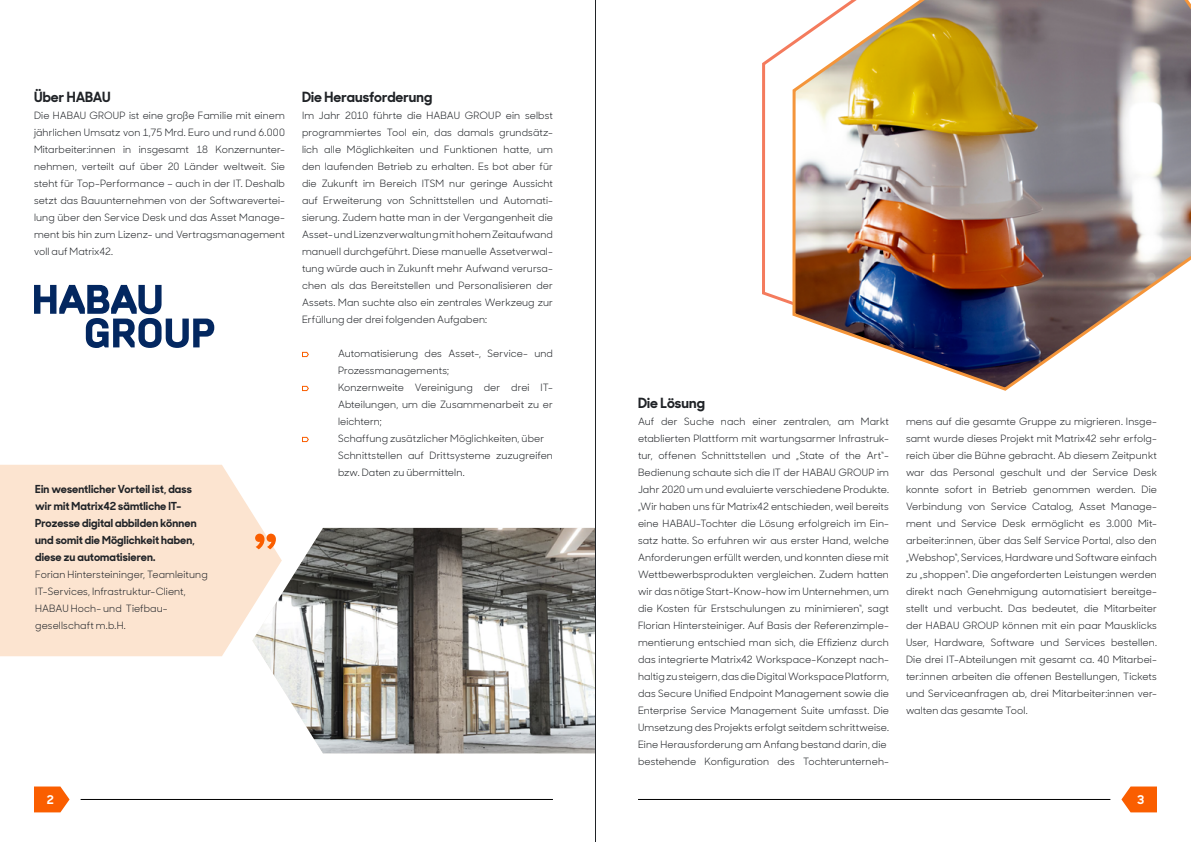
<style>
.page{position:relative;width:1191px;height:842px;background:#fff}
.page>*{position:absolute;margin:0;border:0;box-sizing:border-box;transform-origin:0 0}
.t1{font:700 14px "Sharp Sans Display No 1";letter-spacing:.005em;color:#202327}
.t2{font:700 12px "Sharp Sans Display No 1";color:#fff}
.t3{font:700 11px/17px "Sharp Sans Display No 1";letter-spacing:.01em;color:#202327}
.t4{font:10px/17px "Sharp Sans Display No 1";letter-spacing:.01em;color:#202327;text-align:justify}
</style>
<div class="page">
<svg style="left:762px;top:43px;width:28px;height:261px"></svg>
<img style="left:790px;top:0;width:401px;height:391px">
<svg style="left:1121px;top:786px;width:36px;height:26px"></svg>
<svg style="left:34px;top:786px;width:36px;height:26px"></svg>
<hr style="left:638px;top:799px;width:472px;height:1px;background:#000">
<hr style="left:81px;top:799px;width:472px;height:1px;background:#000">
<div style="left:0;top:465px;width:261px;height:191px;background:#fce4d0"></div>
<svg style="left:302px;top:351px;width:7px;height:7px"></svg>
<svg style="left:302px;top:385px;width:7px;height:7px"></svg>
<svg style="left:302px;top:436px;width:7px;height:7px"></svg>
<img style="left:252px;top:528px;width:343px;height:225px">
<svg style="left:34px;top:285px;width:180px;height:63px"></svg>
<hr style="left:595px;top:0;width:1px;height:842px;background:#202327">
<h1 class="t1" style="left:34px;top:85px;width:78px">Über HABAU</h1>
<p class="t4" style="left:34px;top:106px;width:252px">Die HABAU GROUP ist eine große Familie mit einem jährlichen Umsatz von 1,75 Mrd. Euro und rund 6.000<br>Mitarbeiter:innen in insgesamt 18 Konzernunter&shy;nehmen, verteilt auf über 20 Länder weltweit. Sie steht für Top-Performance – auch in der IT. Deshalb setzt das Bauunternehmen von der Softwarevertei&shy;lung über den Service Desk und das Asset Manage&shy;ment bis hin zum Lizenz- und Vertragsmanagement voll auf Matrix42.</p>
<p class="t3" style="left:35px;top:480px;width:163px">Ein wesentlicher Vorteil ist, dass wir mit Matrix42 sämtliche IT-<br>Prozesse digital abbilden können und somit die Möglichkeit haben, diese zu automatisieren.</p>
<p class="t4" style="left:35px;top:565px;width:174px;text-align:left">Forian Hintersteininger, Teamleitung<br>IT-Services, Infrastruktur-Client,<br>HABAU Hoch- und Tiefbau&shy;gesellschaft m.b.H.</p>
<h1 class="t1" style="left:302px;top:85px;width:132px">Die Herausforderung</h1>
<p class="t4" style="left:302px;top:106px;width:252px">Im Jahr 2010 führte die HABAU GROUP ein selbst programmiertes Tool ein, das damals grundsätz&shy;lich alle Möglichkeiten und Funktionen hatte, um den laufenden Betrieb zu erhalten. Es bot aber für die Zukunft im Bereich ITSM nur geringe Aussicht auf Erweiterung von Schnittstellen und Automati&shy;sierung. Zudem hatte man in der Vergangenheit die Asset- und Lizenzverwaltung mit hohem Zeitaufwand manuell durchgeführt. Diese manuelle Assetverwal&shy;tung würde auch in Zukunft mehr Aufwand verursa&shy;chen als das Bereitstellen und Personalisieren der Assets. Man suchte also ein zentrales Werkzeug zur Erfüllung der drei folgenden Aufgaben:</p>
<p class="t4" style="left:338px;top:344px;width:216px;text-align:left">Automatisierung des Asset-, Service- und Prozessmanagements;<br>Konzernweite Vereinigung der drei IT-Abteilungen, um die Zusammenarbeit zu er leichtern;<br>Schaffung zusätzlicher Möglichkeiten, über Schnittstellen auf Drittsysteme zuzugreifen bzw. Daten zu übermitteln.</p>
<h1 class="t1" style="left:638px;top:391px;width:68px">Die Lösung</h1>
<p class="t4" style="left:638px;top:412px;width:252px;text-align:left">Auf der Suche nach einer zentralen, am Markt etablierten Plattform mit wartungsarmer Infrastruk&shy;tur, offenen Schnittstellen und „State of the Art“- Bedienung schaute sich die IT der HABAU GROUP im Jahr 2020 um und evaluierte verschiedene Produkte. „Wir haben uns für Matrix42 entschieden, weil bereits eine HABAU-Tochter die Lösung erfolgreich im Ein&shy;satz hatte. So erfuhren wir aus erster Hand, welche Anforderungen erfüllt werden, und konnten diese mit Wettbewerbsprodukten vergleichen. Zudem hatten wir das nötige Start-Know-how im Unternehmen, um die Kosten für Erstschulungen zu minimieren“, sagt Florian Hintersteiniger. Auf Basis der Referenzimple&shy;mentierung entschied man sich, die Effizienz durch das integrierte Matrix42 Workspace-Konzept nach&shy;haltig zu steigern, das die Digital Workspace Platform, das Secure Unified Endpoint Management sowie die Enterprise Service Management Suite umfasst. Die Umsetzung des Projekts erfolgt seitdem schrittweise.<br>Eine Herausforderung am Anfang bestand darin, die bestehende Konfiguration des Tochterunterneh-</p>
<p class="t4" style="left:906px;top:412px;width:252px">mens auf die gesamte Gruppe zu migrieren. Insge&shy;samt wurde dieses Projekt mit Matrix42 sehr erfolg&shy;reich über die Bühne gebracht. Ab diesem Zeitpunkt war das Personal geschult und der Service Desk konnte sofort in Betrieb genommen werden. Die Verbindung von Service Catalog, Asset Manage&shy;ment und Service Desk ermöglicht es 3.000 Mit&shy;arbeiter:innen, über das Self Service Portal, also den „Webshop“, Services, Hardware und Software einfach zu „shoppen“. Die angeforderten Leistungen werden direkt nach Genehmigung automatisiert bereitge&shy;stellt und verbucht. Das bedeutet, die Mitarbeiter der HABAU GROUP können mit ein paar Mausklicks User, Hardware, Software und Services bestellen.<br>Die drei IT-Abteilungen mit gesamt ca. 40 Mitarbei&shy;ter:innen arbeiten die offenen Bestellungen, Tickets und Serviceanfragen ab, drei Mitarbeiter:innen ver&shy;walten das gesamte Tool.</p>
<p class="t2" style="left:47px;top:790px;width:9px">2</p>
<p class="t2" style="left:1137px;top:790px;width:9px">3</p>
</div>
